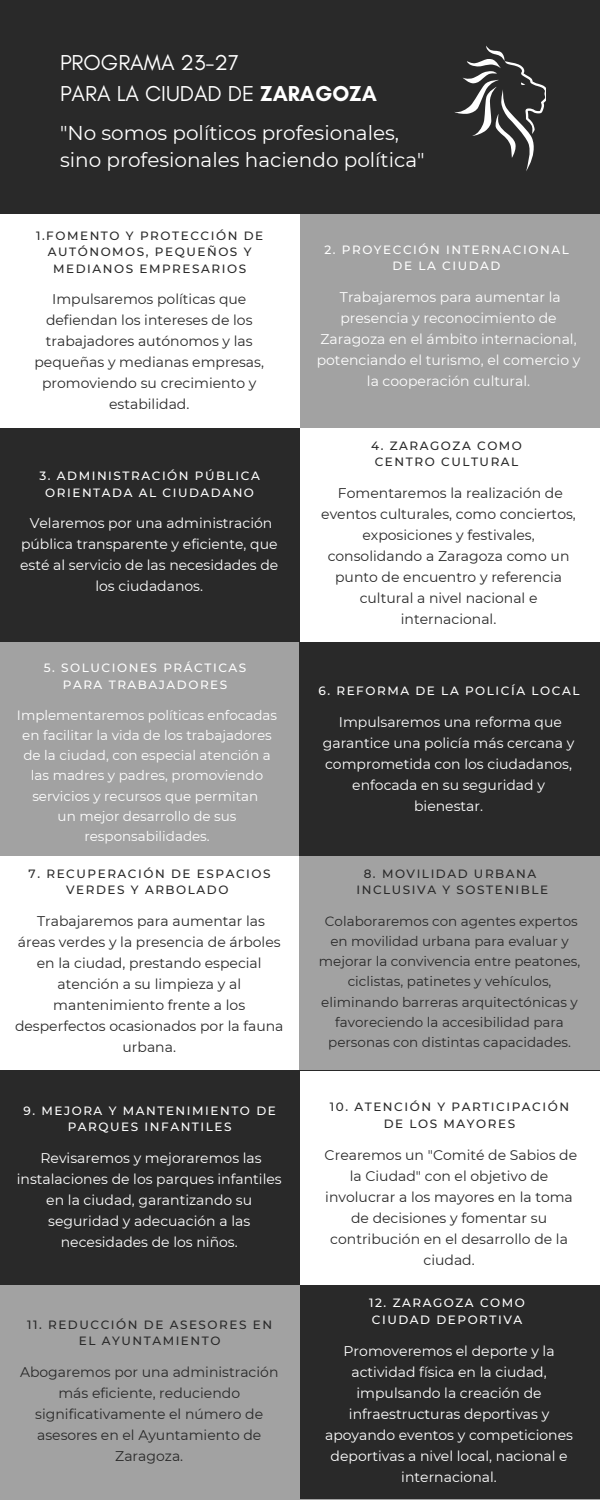
<style>
.page{position:relative;width:600px;height:1500px;background:#fff}
.page>*{position:absolute;margin:0;border:0;box-sizing:border-box;transform-origin:0 0}
.t1{font:22px/30.8px "Glacial Indifference";color:#fff}
.t2{font:20px/27.8px "Montserrat";color:#fff}
.t3{font:14px/21px "Montserrat";color:#292929;text-align:center}
.t4{font:14px/21px "Montserrat";color:#fff;text-align:center}
.t5{font:13.5px/20.2px "Montserrat";color:#292929;text-align:center}
.t6{font:13.5px/20.2px "Montserrat";color:#fff;text-align:center}
.t7{font:500 12px/16.5px "Montserrat";letter-spacing:.13em;color:#292929;text-align:center}
.t8{font:500 12px/16.5px "Montserrat";letter-spacing:.13em;color:#fff;text-align:center}
.s1{font-weight:700}
</style>
<div class="page">
<div style="left:0;top:0;width:599px;height:214px;background:#292929"></div>
<div style="left:0;top:1270px;width:600px;height:230px;background:#a2a2a2"></div>
<div style="left:0;top:428px;width:300px;height:214px;background:#292929"></div>
<div style="left:300px;top:214px;width:300px;height:214px;background:#a2a2a2"></div>
<div style="left:0;top:642px;width:299px;height:214px;background:#a2a2a2"></div>
<div style="left:299px;top:642px;width:300px;height:214px;background:#292929"></div>
<div style="left:299px;top:856px;width:301px;height:214px;background:#a2a2a2"></div>
<div style="left:0;top:1071px;width:300px;height:214px;background:#292929"></div>
<div style="left:300px;top:1071px;width:300px;height:214px;background:#fff"></div>
<div style="left:300px;top:1285px;width:300px;height:214px;background:#292929"></div>
<svg style="left:454px;top:46px;width:92px;height:125px"></svg>
<h1 class="t1" style="left:60px;top:47px;width:318px">PROGRAMA 23-27<br>PARA LA CIUDAD DE <span class="s1">ZARAGOZA</span></h1>
<h2 class="t2" style="left:60px;top:119px;width:366px">"No somos políticos profesionales, sino profesionales haciendo política"</h2>
<p class="t7" style="left:36px;top:227px;width:229px">1.FOMENTO Y PROTECCIÓN DE<br>AUTÓNOMOS, PEQUEÑOS Y<br>MEDIANOS EMPRESARIOS</p>
<p class="t3" style="left:34px;top:289px;width:231px">Impulsaremos políticas que defiendan los intereses de los trabajadores autónomos y las pequeñas y medianas empresas, promoviendo su crecimiento y estabilidad.</p>
<p class="t8" style="left:40px;top:468px;width:222px">3. ADMINISTRACIÓN PÚBLICA<br>ORIENTADA AL CIUDADANO</p>
<p class="t4" style="left:20px;top:513px;width:260px">Velaremos por una administración pública transparente y eficiente, que esté al servicio de las necesidades de los ciudadanos.</p>
<p class="t8" style="left:44px;top:659px;width:204px">5. SOLUCIONES PRÁCTICAS<br>PARA TRABAJADORES</p>
<p class="t6" style="left:17px;top:705px;width:262px">Implementaremos políticas enfocadas en facilitar la vida de los trabajadores de la ciudad, con especial atención a las madres y padres, promoviendo servicios y recursos que permitan<br>un mejor desarrollo de sus responsabilidades.</p>
<p class="t7" style="left:29px;top:865px;width:244px">7. RECUPERACIÓN DE ESPACIOS<br>VERDES Y ARBOLADO</p>
<p class="t3" style="left:15px;top:911px;width:270px">Trabajaremos para aumentar las áreas verdes y la presencia de árboles en la ciudad, prestando especial atención a su limpieza y al mantenimiento frente a los desperfectos ocasionados por la fauna urbana.</p>
<p class="t8" style="left:23px;top:1102px;width:254px">9. MEJORA Y MANTENIMIENTO DE<br>PARQUES INFANTILES</p>
<p class="t4" style="left:17px;top:1148px;width:266px">Revisaremos y mejoraremos las instalaciones de los parques infantiles en la ciudad, garantizando su seguridad y adecuación a las necesidades de los niños.</p>
<p class="t7" style="left:27px;top:1316px;width:247px">11. REDUCCIÓN DE ASESORES EN<br>EL AYUNTAMIENTO</p>
<p class="t3" style="left:20px;top:1362px;width:260px">Abogaremos por una administración más eficiente, reduciendo significativamente el número de asesores en el Ayuntamiento de<br>Zaragoza.</p>
<p class="t8" style="left:324px;top:241px;width:246px">2. PROYECCIÓN INTERNACIONAL<br>DE LA CIUDAD</p>
<p class="t4" style="left:317px;top:287px;width:265px">Trabajaremos para aumentar la presencia y reconocimiento de<br>Zaragoza en el ámbito internacional, potenciando el turismo, el comercio y la cooperación cultural.</p>
<p class="t7" style="left:371px;top:437px;width:152px">4. ZARAGOZA COMO<br>CENTRO CULTURAL</p>
<p class="t3" style="left:321px;top:482px;width:256px">Fomentaremos la realización de eventos culturales, como conciertos, exposiciones y festivales, consolidando a Zaragoza como un punto de encuentro y referencia cultural a nivel nacional e internacional.</p>
<p class="t8" style="left:318px;top:682px;width:263px">6. REFORMA DE LA POLICÍA LOCAL</p>
<p class="t4" style="left:323px;top:711px;width:253px">Impulsaremos una reforma que garantice una policía más cercana y comprometida con los ciudadanos, enfocada en su seguridad y bienestar.</p>
<p class="t7" style="left:356px;top:865px;width:193px">8. MOVILIDAD URBANA<br>INCLUSIVA Y SOSTENIBLE</p>
<p class="t5" style="left:319px;top:911px;width:263px">Colaboraremos con agentes expertos en movilidad urbana para evaluar y mejorar la convivencia entre peatones, ciclistas, patinetes y vehículos, eliminando barreras arquitectónicas y favoreciendo la accesibilidad para personas con distintas capacidades.</p>
<p class="t7" style="left:330px;top:1099px;width:241px">10. ATENCIÓN Y PARTICIPACIÓN<br>DE LOS MAYORES</p>
<p class="t3" style="left:325px;top:1144px;width:254px">Crearemos un "Comité de Sabios de la Ciudad" con el objetivo de involucrar a los mayores en la toma de decisiones y fomentar su contribución en el desarrollo de la ciudad.</p>
<p class="t8" style="left:369px;top:1295px;width:157px;text-align:left">12. ZARAGOZA COMO<br>CIUDAD DEPORTIVA</p>
<p class="t4" style="left:325px;top:1340px;width:249px">Promoveremos el deporte y la actividad física en la ciudad, impulsando la creación de infraestructuras deportivas y apoyando eventos y competiciones deportivas a nivel local, nacional e internacional.</p>
</div>
